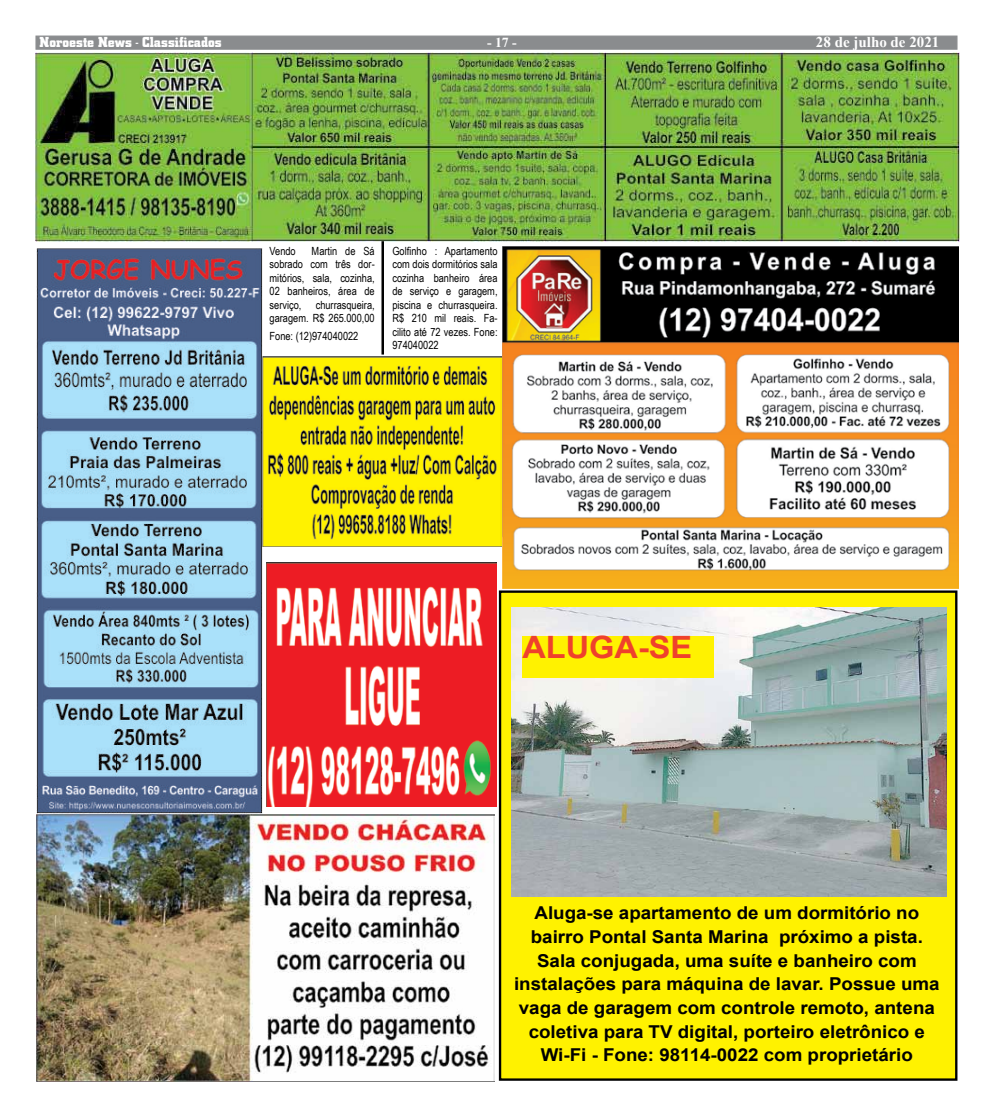
<style>
.page{position:relative;width:993px;height:1117px;background:#fff}
.page>*{position:absolute;margin:0;border:0;box-sizing:border-box;transform-origin:0 0}
.t1{font:700 30.75px "Arial";color:#ef412c;scale:1.06 1}
.t2{font:700 17.75px/23.6px "Arial";color:#000;text-align:center;scale:1.06 1}
.t3{font:700 15px "City D";color:#fff}
.t4{font:700 15px "Times New Roman";color:#fff}
.t5{font:italic 700 15px "Times New Roman";color:#fff}
.t6{font:700 13.75px "Times New Roman";color:#fff}
.t7{font:11.25px/13.5px "Arial Narrow";color:#000;text-align:justify}
</style>
<div class="page">
<div style="left:35px;top:36px;width:922px;height:14px;background:#8a8c8e;border:1px solid #8a8c8e"></div>
<img style="left:267px;top:562px;width:229px;height:244px">
<img style="left:37px;top:248px;width:226px;height:565px">
<img style="left:502px;top:246px;width:456px;height:342px">
<img style="left:35px;top:53px;width:924px;height:188px">
<hr style="left:381px;top:241px;width:3px;height:113px;background:#000">
<img style="left:37px;top:814px;width:457px;height:267px">
<img style="left:263px;top:356px;width:238px;height:190px">
<div style="left:500px;top:591px;width:455px;height:488px;background:#fff200"></div>
<div style="left:498px;top:590px;width:459px;height:490px;border:2px solid #000"></div>
<img style="left:511px;top:607px;width:435px;height:289px">
<div style="left:522px;top:635px;width:191px;height:42px;background:#fff200"></div>
<p class="t6" style="left:487px;top:33px;width:31px">- 17 -</p>
<h3 class="t4" style="left:815px;top:31px;width:125px">28 de julho de 2021</h3>
<h3 class="t3" style="left:40px;top:33px;width:184px">Noroeste News - Classificados</h3>
<h3 class="t5" style="left:473px;top:31px;width:34px">- 10 -</h3>
<p class="t7" style="left:269px;top:243px;width:107px;text-indent:42px">Martin de Sá sobrado com três dor&shy;mitórios, sala, cozinha, 02 banheiros, área de serviço,</p>
<p class="t7" style="left:269px;top:243px;width:28px">Vendo</p>
<p class="t7" style="left:269px;top:297px;width:107px;text-align:right">churrasqueira,<br>garagem. R$ 265.000,00</p>
<p class="t7" style="left:269px;top:329px;width:90px">Fone: (12)974040022</p>
<p class="t7" style="left:392px;top:243px;width:107px">Golfinho : Apartamento com dois dormitórios sala cozinha banheiro área de serviço e garagem, piscina e churrasqueira.<br>R$ 210 mil reais. Fa&shy;cilito até 72 vezes. Fone:<br>974040022</p>
<h1 class="t1" style="left:522px;top:625px;width:162px">ALUGA-SE</h1>
<p class="t2" style="left:514px;top:901px;width:403px">Aluga-se apartamento de um dormitório no bairro Pontal Santa Marina próximo a pista.<br>Sala conjugada, uma suíte e banheiro com instalações para máquina de lavar. Possue uma vaga de garagem com controle remoto, antena coletiva para TV digital, porteiro eletrônico e Wi-Fi - Fone: 98114-0022 com proprietário</p>
</div>
